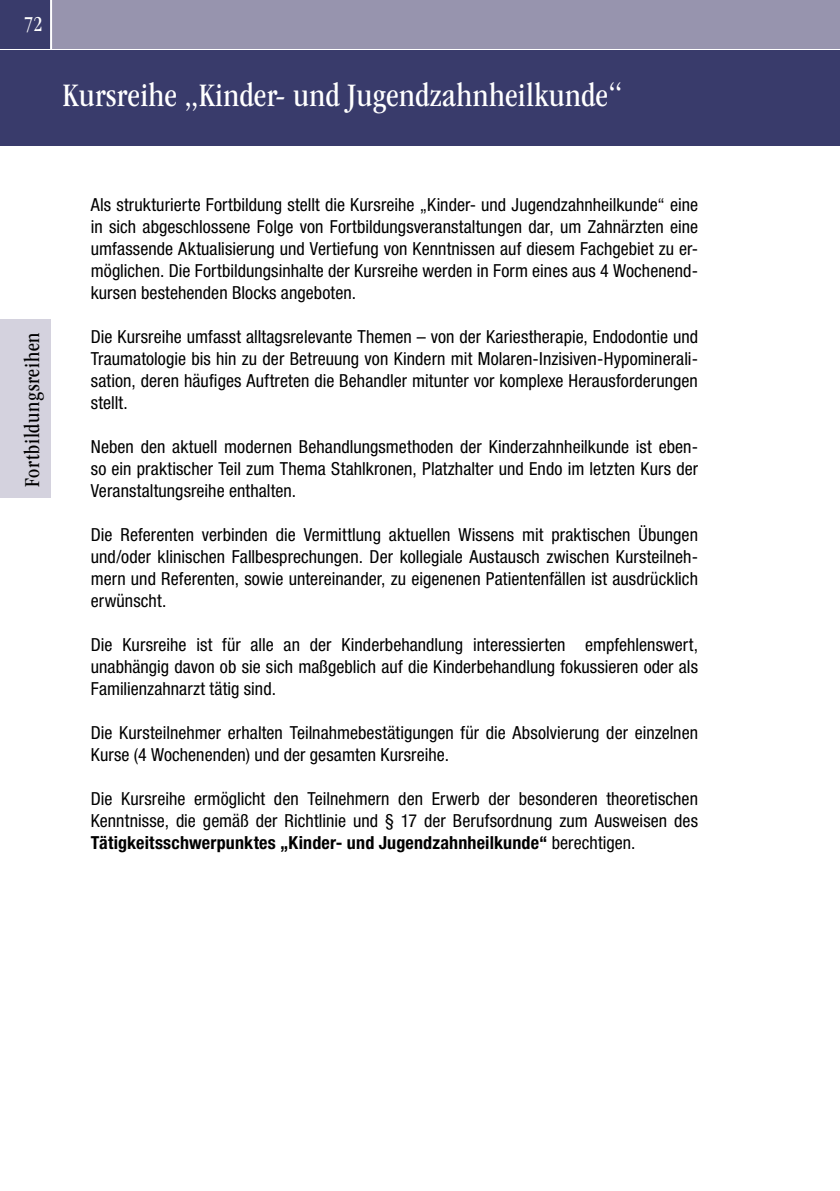
<style>
.page{position:relative;width:840px;height:1191px;background:#fff}
.page>*{position:absolute;margin:0;border:0;box-sizing:border-box;transform-origin:0 0}
.t1{font:condensed 34px "ITC Garamond Std";letter-spacing:.01em;color:#fff}
.t2{font:condensed 22px "ITC Garamond Std";letter-spacing:.03em;color:#000}
.t3{font:condensed 22px "ITC Garamond Std";color:#fff}
.t4{font:condensed 18px/22px "Helvetica Neue LT Std";color:#000;text-align:justify}
.s1{font-weight:700}
</style>
<div class="page">
<hr style="left:839px;top:0;width:1px;height:48px;background:#9794ae">
<div style="left:0;top:0;width:839px;height:48px;background:#9794ae"></div>
<div style="left:0;top:0;width:51px;height:48px;background:#393b6b"></div>
<hr style="left:50px;top:0;width:2px;height:51px;background:#fff">
<div style="left:0;top:319px;width:51px;height:179px;background:#d4d2de"></div>
<div style="left:0;top:50px;width:839px;height:95px;background:#393b6b"></div>
<p class="t3" style="left:24px;top:12px;width:20px">72</p>
<h1 class="t1" style="left:62px;top:76px;width:561px">Kursreihe „Kinder- und Jugendzahnheilkunde“</h1>
<p class="t2" style="left:20px;top:487px;width:156px;rotate:-90deg">Fortbildungsreihen</p>
<p class="t4" style="left:91px;top:194px;width:608px">Als strukturierte Fortbildung stellt die Kursreihe „Kinder- und Jugendzahnheilkunde“ eine in sich abgeschlossene Folge von Fortbildungsveranstaltungen dar, um Zahnärzten eine umfassende Aktualisierung und Vertiefung von Kenntnissen auf diesem Fachgebiet zu er&shy;möglichen. Die Fortbildungsinhalte der Kursreihe werden in Form eines aus 4 Wochenend&shy;kursen bestehenden Blocks angeboten.</p>
<p class="t4" style="left:91px;top:326px;width:608px">Die Kursreihe umfasst alltagsrelevante Themen – von der Kariestherapie, Endodontie und Traumatologie bis hin zu der Betreuung von Kindern mit Molaren-Inzisiven-Hypominerali&shy;sation, deren häufiges Auftreten die Behandler mitunter vor komplexe Herausforderungen stellt.</p>
<p class="t4" style="left:91px;top:436px;width:608px">Neben den aktuell modernen Behandlungsmethoden der Kinderzahnheilkunde ist eben&shy;so ein praktischer Teil zum Thema Stahlkronen, Platzhalter und Endo im letzten Kurs der Veranstaltungsreihe enthalten.</p>
<p class="t4" style="left:91px;top:524px;width:608px">Die Referenten verbinden die Vermittlung aktuellen Wissens mit praktischen Übungen und/oder klinischen Fallbesprechungen. Der kollegiale Austausch zwischen Kursteilneh&shy;mern und Referenten, sowie untereinander, zu eigenenen Patientenfällen ist ausdrücklich erwünscht.</p>
<p class="t4" style="left:91px;top:634px;width:608px">Die Kursreihe ist für alle an der Kinderbehandlung interessierten empfehlenswert, unabhängig davon ob sie sich maßgeblich auf die Kinderbehandlung fokussieren oder als Familienzahnarzt tätig sind.</p>
<p class="t4" style="left:91px;top:722px;width:608px">Die Kursteilnehmer erhalten Teilnahmebestätigungen für die Absolvierung der einzelnen<br>Kurse (4 Wochenenden) und der gesamten Kursreihe.</p>
<p class="t4" style="left:91px;top:788px;width:608px">Die Kursreihe ermöglicht den Teilnehmern den Erwerb der besonderen theoretischen Kenntnisse, die gemäß der Richtlinie und § 17 der Berufsordnung zum Ausweisen des <span class="s1">Tätigkeitsschwerpunktes „Kinder- und Jugendzahnheilkunde“</span> berechtigen.</p>
</div>
